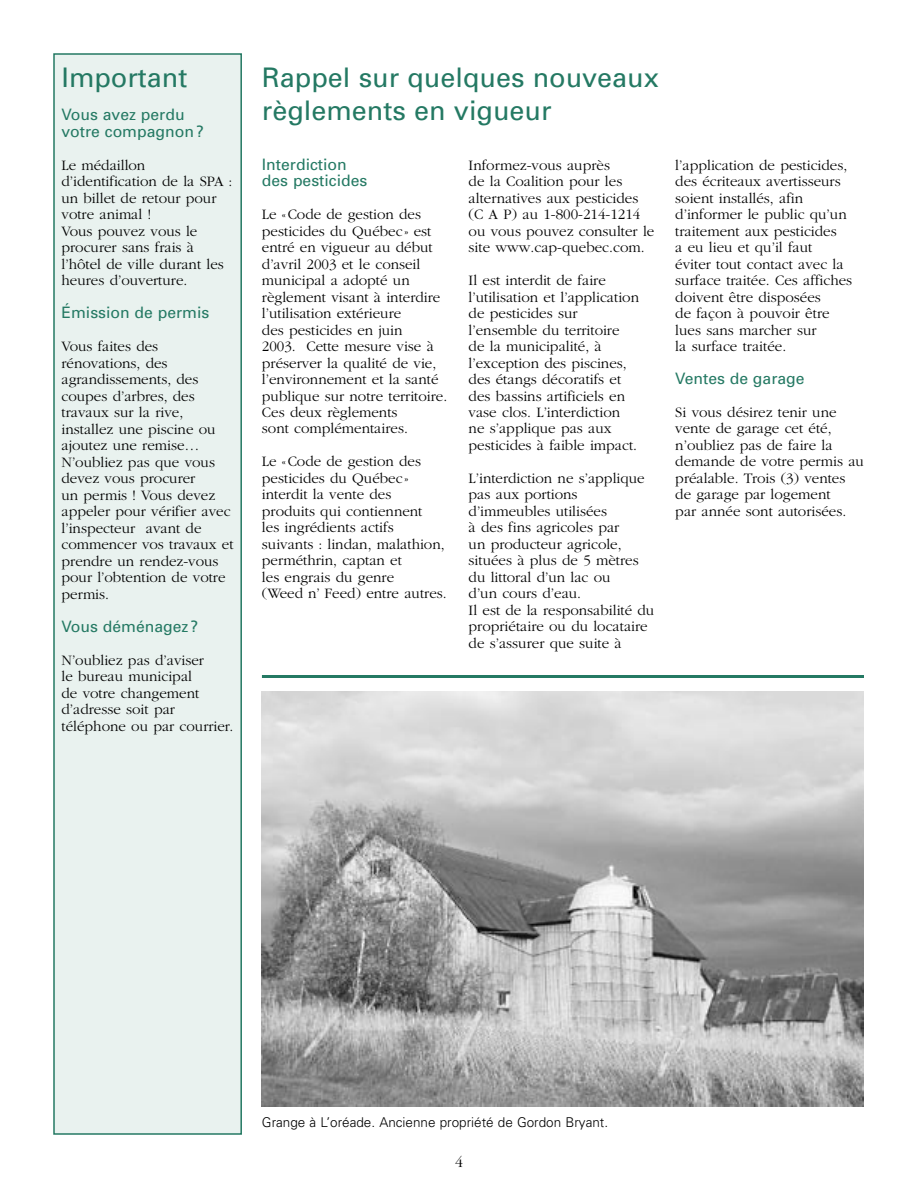
<style>
.page{position:relative;width:918px;height:1188px;background:#fff}
.page>*{position:absolute;margin:0;border:0;box-sizing:border-box;transform-origin:0 0}
.titre{font:27px/33px "Univers";color:#247963}
.Sous_titre{font:15.75px/16.5px "Univers";color:#247963}
.t1{font:300 15.75px "Garamond";color:#000}
.t2{font:300 15px/16.5px "Garamond";color:#000}
.vignette{font:300 13.5px "Univers";color:#000}
</style>
<div class="page">
<div style="left:54px;top:54px;width:187px;height:1080px;background:#e9f2ef"></div>
<div style="left:53px;top:53px;width:189px;height:1082px;border:2px solid #247963"></div>
<hr style="left:262px;top:675px;width:602px;height:3px;background:#247963">
<img style="left:262px;top:691px;width:602px;height:416px">
<p class="titre" style="left:62px;top:60px;width:127px">Important</p>
<p class="Sous_titre" style="left:62px;top:106px;width:144px">Vous avez perdu votre compagnon ?</p>
<p class="t2" style="left:62px;top:157px;width:172px">Le médaillon d’identification de la SPA : un billet de retour pour votre animal !</p>
<p class="t2" style="left:62px;top:223px;width:164px">Vous pouvez vous le procurer sans frais à l’hôtel de ville durant les heures d’ouverture.</p>
<p class="Sous_titre" style="left:62px;top:304px;width:149px">Émission de permis</p>
<p class="t2" style="left:62px;top:338px;width:156px">Vous faites des rénovations, des agrandissements, des coupes d’arbres, des travaux sur la rive, installez une piscine ou ajoutez une remise…</p>
<p class="t2" style="left:62px;top:454px;width:174px">N’oubliez pas que vous devez vous procurer<br>un permis ! Vous devez appeler pour vérifier avec l’inspecteur avant de commencer vos travaux et prendre un rendez-vous pour l’obtention de votre permis.</p>
<p class="Sous_titre" style="left:62px;top:617px;width:138px">Vous déménagez ?</p>
<p class="t2" style="left:62px;top:652px;width:173px">N’oubliez pas d’aviser<br>le bureau municipal<br>de votre changement d’adresse soit par téléphone ou par courrier.</p>
<p class="titre" style="left:262px;top:60px;width:398px">Rappel sur quelques nouveaux règlements en vigueur</p>
<p class="Sous_titre" style="left:262px;top:155px;width:107px">Interdiction des pesticides</p>
<p class="t2" style="left:262px;top:206px;width:187px">Le « Code de gestion des pesticides du Québec » est entré en vigueur au début d’avril 2003 et le conseil municipal a adopté un règlement visant à interdire l’utilisation extérieure<br>des pesticides en juin<br>2003. Cette mesure vise à préserver la qualité de vie, l’environnement et la santé publique sur notre territoire.<br>Ces deux règlements<br>sont complémentaires.</p>
<p class="t2" style="left:262px;top:454px;width:186px">Le « Code de gestion des pesticides du Québec » interdit la vente des produits qui contiennent<br>les ingrédients actifs suivants : lindan, malathion, perméthrin, captan et<br>les engrais du genre<br>(Weed n’ Feed) entre autres.</p>
<p class="t2" style="left:469px;top:157px;width:187px">Informez-vous auprès<br>de la Coalition pour les alternatives aux pesticides (C A P) au 1-800-214-1214 ou vous pouvez consulter le site www.cap-quebec.com.</p>
<p class="t2" style="left:469px;top:272px;width:172px">Il est interdit de faire l’utilisation et l’application de pesticides sur l’ensemble du territoire de la municipalité, à l’exception des piscines, des étangs décoratifs et des bassins artificiels en vase clos. L’interdiction ne s’applique pas aux pesticides à faible impact.</p>
<p class="t2" style="left:469px;top:470px;width:178px">L’interdiction ne s’applique pas aux portions d’immeubles utilisées<br>à des fins agricoles par<br>un producteur agricole, situées à plus de 5 mètres du littoral d’un lac ou<br>d’un cours d’eau.</p>
<p class="t2" style="left:469px;top:602px;width:187px">Il est de la responsabilité du propriétaire ou du locataire de s’assurer que suite à</p>
<p class="t2" style="left:675px;top:157px;width:178px">l’application de pesticides, des écriteaux avertisseurs soient installés, afin d’informer le public qu’un traitement aux pesticides<br>a eu lieu et qu’il faut<br>éviter tout contact avec la surface traitée. Ces affiches doivent être disposées<br>de façon à pouvoir être lues sans marcher sur<br>la surface traitée.</p>
<p class="Sous_titre" style="left:675px;top:370px;width:131px">Ventes de garage</p>
<p class="t2" style="left:675px;top:404px;width:190px">Si vous désirez tenir une vente de garage cet été, n’oubliez pas de faire la demande de votre permis au préalable. Trois (3) ventes de garage par logement<br>par année sont autorisées.</p>
<p class="vignette" style="left:262px;top:1114px;width:348px">Grange à L’oréade. Ancienne propriété de Gordon Bryant.</p>
<p class="t1" style="left:455px;top:1154px;width:9px">4</p>
</div>
